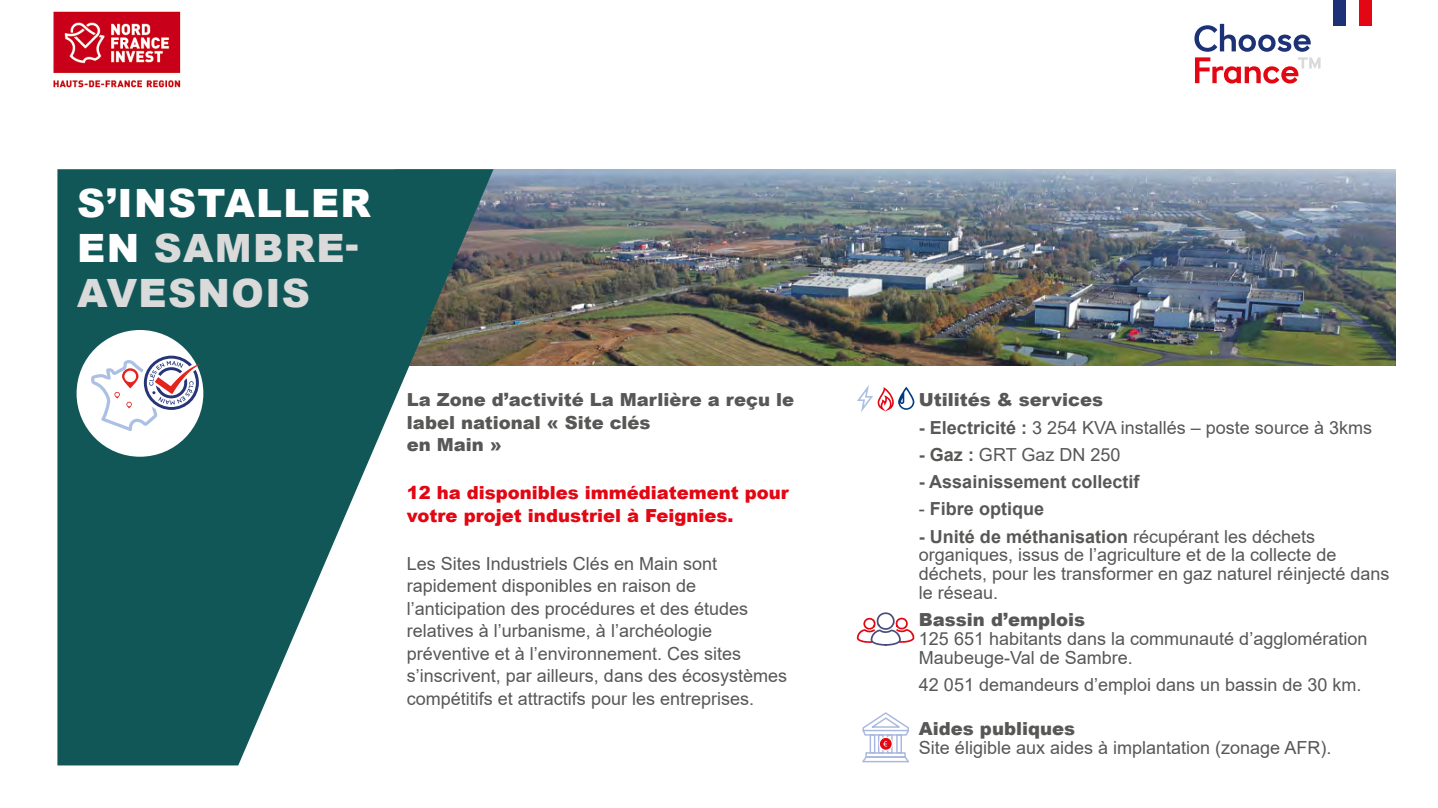
<style>
.page{position:relative;width:1438px;height:808px;background:#fff}
.page>*{position:absolute;margin:0;border:0;box-sizing:border-box;transform-origin:0 0}
.t1{font:900 39px/45px "Arial";letter-spacing:.035em;color:#dadada}
.t2{font:18px/18.8px "Arial";color:#575756}
.t3{font:900 18px/22.5px "Arial";color:#575756}
.t4{font:900 18px/22.5px "Arial";color:#e30613}
.t5{font:700 18px "Arial";color:#575756}
.s1{color:#fff}
.s2{font-weight:700}
.s3{font-weight:400}
.s4{font-weight:900}
</style>
<div class="page">
<img style="left:53px;top:11px;width:128px;height:77px">
<div style="left:1333px;top:0;width:12px;height:26px;background:#1d3176"></div>
<div style="left:1358px;top:0;width:13px;height:26px;background:#e30613"></div>
<svg style="left:1194px;top:24px;width:126px;height:60px"></svg>
<img style="left:493px;top:169px;width:902px;height:197px">
<svg style="left:57px;top:169px;width:436px;height:596px;fill:#125757"></svg>
<div style="left:77px;top:330px;width:126px;height:127px;background:#fff;border-radius:50%"></div>
<svg style="left:91px;top:356px;width:108px;height:75px"></svg>
<svg style="left:857px;top:385px;width:57px;height:27px"></svg>
<svg style="left:856px;top:612px;width:58px;height:34px"></svg>
<svg style="left:862px;top:712px;width:47px;height:51px"></svg>
<p class="t1" style="left:77px;top:179px;width:295px"><span class="s1">S’INSTALLER<br>EN</span> SAMBRE-<br>AVESNOIS</p>
<p class="t3" style="left:407px;top:388px;width:389px">La Zone d’activité La Marlière a reçu le label national « Site clés<br>en Main »</p>
<p class="t4" style="left:407px;top:481px;width:383px">12 ha disponibles immédiatement pour votre projet industriel à Feignies.</p>
<p class="t2" style="left:407px;top:552px;width:382px;line-height:22.5px">Les Sites Industriels Clés en Main sont rapidement disponibles en raison de l’anticipation des procédures et des études relatives à l’urbanisme, à l’archéologie préventive et à l’environnement. Ces sites s’inscrivent, par ailleurs, dans des écosystèmes compétitifs et attractifs pour les entreprises.</p>
<p class="t3" style="left:918px;top:388px;width:186px">Utilités &amp; services</p>
<p class="t2" style="left:918px;top:418px;width:454px"><span class="s2">- Electricité :</span> 3 254 KVA installés – poste source à 3kms</p>
<p class="t2" style="left:918px;top:445px;width:203px"><span class="s2">- Gaz :</span> GRT Gaz DN 250</p>
<p class="t5" style="left:918px;top:469px;width:222px">- Assainissement collectif</p>
<p class="t5" style="left:918px;top:496px;width:127px"><span class="s3">-</span> Fibre optique</p>
<p class="t2" style="left:918px;top:527px;width:472px"><span class="s2">- Unité de méthanisation</span> récupérant les déchets organiques, issus de l’agriculture et de la collecte de déchets, pour les transformer en gaz naturel réinjecté dans le réseau.</p>
<p class="t2" style="left:918px;top:610px;width:450px"><span class="s4">Bassin d’emplois<br></span>125 651 habitants dans la communauté d’agglomération<br>Maubeuge-Val de Sambre.</p>
<p class="t2" style="left:918px;top:675px;width:444px">42 051 demandeurs d’emploi dans un bassin de 30 km.</p>
<p class="t2" style="left:918px;top:719px;width:414px"><span class="s4">Aides publiques<br></span>Site éligible aux aides à implantation (zonage AFR).</p>
</div>
